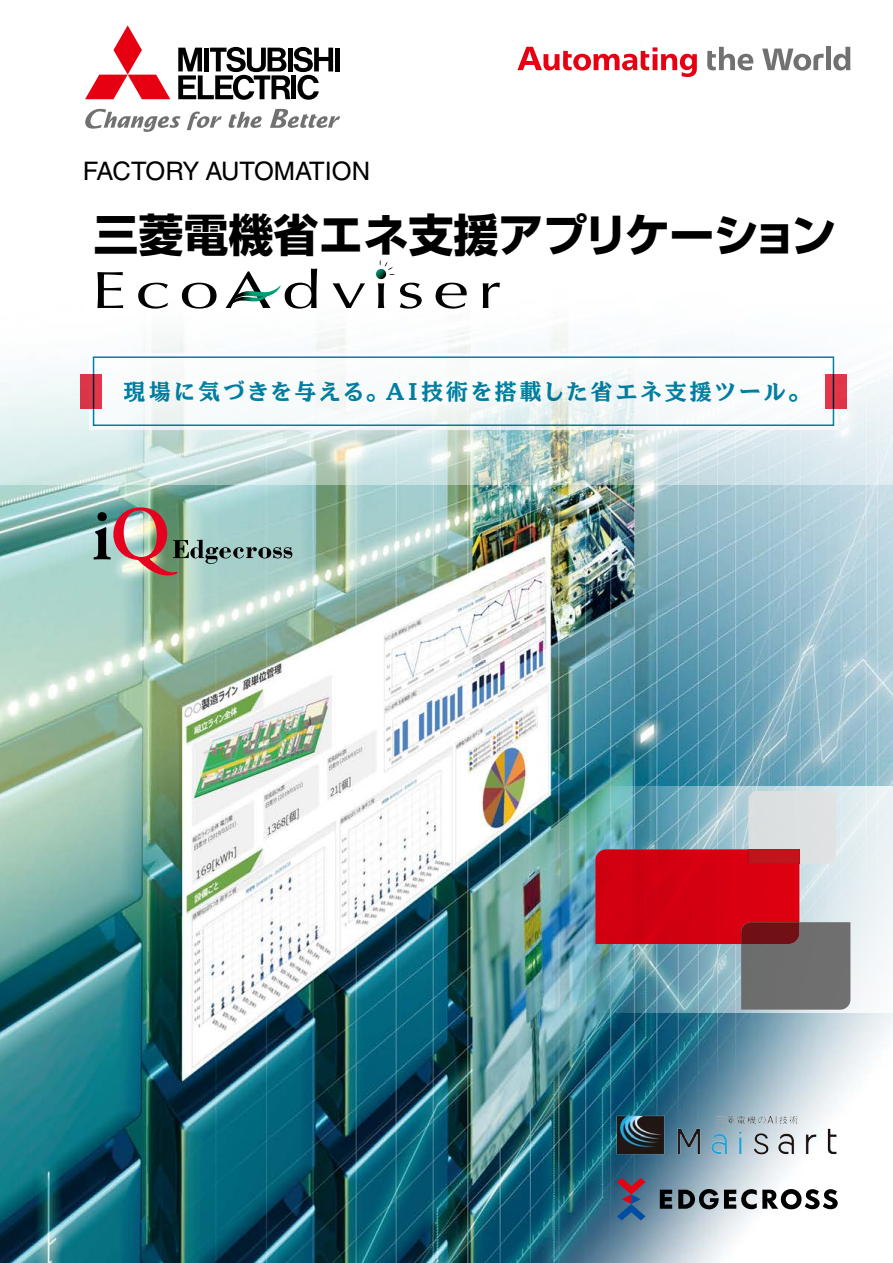
<style>
.page{position:relative;width:893px;height:1263px;background:#fff}
.page>*{position:absolute;margin:0;border:0;box-sizing:border-box;transform-origin:0 0}
.t1{font:700 45px "Shin Go Pro";color:#000}
.t2{font:25.5px "Helvetica LT Std";color:#000}
.t3{font:22.5px "Ro NOW Std ME";letter-spacing:.095em;color:#0081a4}
</style>
<div class="page">
<img style="left:0;top:485px;width:893px;height:778px">
<svg style="left:0;top:46px;width:893px;height:439px"></svg>
<svg style="left:617px;top:1178px;width:28px;height:42px"></svg>
<svg style="left:660px;top:1190px;width:12px;height:19px"></svg>
<svg style="left:678px;top:1189px;width:160px;height:20px"></svg>
<svg style="left:94px;top:507px;width:198px;height:68px;background:#9ba7a1"></svg>
<svg style="left:89px;top:353px;width:749px;height:76px"></svg>
<div style="left:93px;top:356px;width:741px;height:70px;border:2px solid #0081a4"></div>
<svg style="left:81px;top:374px;width:21px;height:34px"></svg>
<svg style="left:825px;top:374px;width:21px;height:34px"></svg>
<img style="left:610px;top:1110px;width:233px;height:49px">
<svg style="left:97px;top:272px;width:26px;height:36px"></svg>
<svg style="left:138px;top:283px;width:30px;height:26px"></svg>
<svg style="left:182px;top:283px;width:35px;height:26px"></svg>
<svg style="left:332px;top:283px;width:33px;height:25px"></svg>
<svg style="left:436px;top:283px;width:31px;height:26px"></svg>
<svg style="left:483px;top:283px;width:17px;height:25px"></svg>
<svg style="left:225px;top:269px;width:92px;height:40px"></svg>
<svg style="left:376px;top:260px;width:46px;height:49px"></svg>
<svg style="left:586px;top:786px;width:307px;height:226px"></svg>
<svg style="left:762px;top:49px;width:62px;height:22px"></svg>
<div style="left:826px;top:47px;width:5px;height:23px;background:#727171"></div>
<svg style="left:833px;top:47px;width:17px;height:24px"></svg>
<svg style="left:707px;top:47px;width:46px;height:24px"></svg>
<svg style="left:517px;top:47px;width:180px;height:30px"></svg>
<svg style="left:187px;top:112px;width:35px;height:18px"></svg>
<svg style="left:270px;top:109px;width:70px;height:19px"></svg>
<svg style="left:85px;top:109px;width:95px;height:23px"></svg>
<svg style="left:229px;top:112px;width:33px;height:16px"></svg>
<svg style="left:85px;top:25px;width:85px;height:74px"></svg>
<div style="left:335px;top:48px;width:5px;height:23px;background:#000"></div>
<svg style="left:178px;top:47px;width:155px;height:53px"></svg>
<svg style="left:595px;top:791px;width:255px;height:219px;background:#a4717c"></svg>
<p class="t2" style="left:83px;top:156px;width:289px">FACTORY AUTOMATION</p>
<h1 class="t1" style="left:94px;top:199px;width:744px">三菱電機省エネ支援アプリケーション</h1>
<p class="t3" style="left:124px;top:376px;width:689px">現場に気づきを与える。AI技術を搭載した省エネ支援ツール。</p>
</div>
